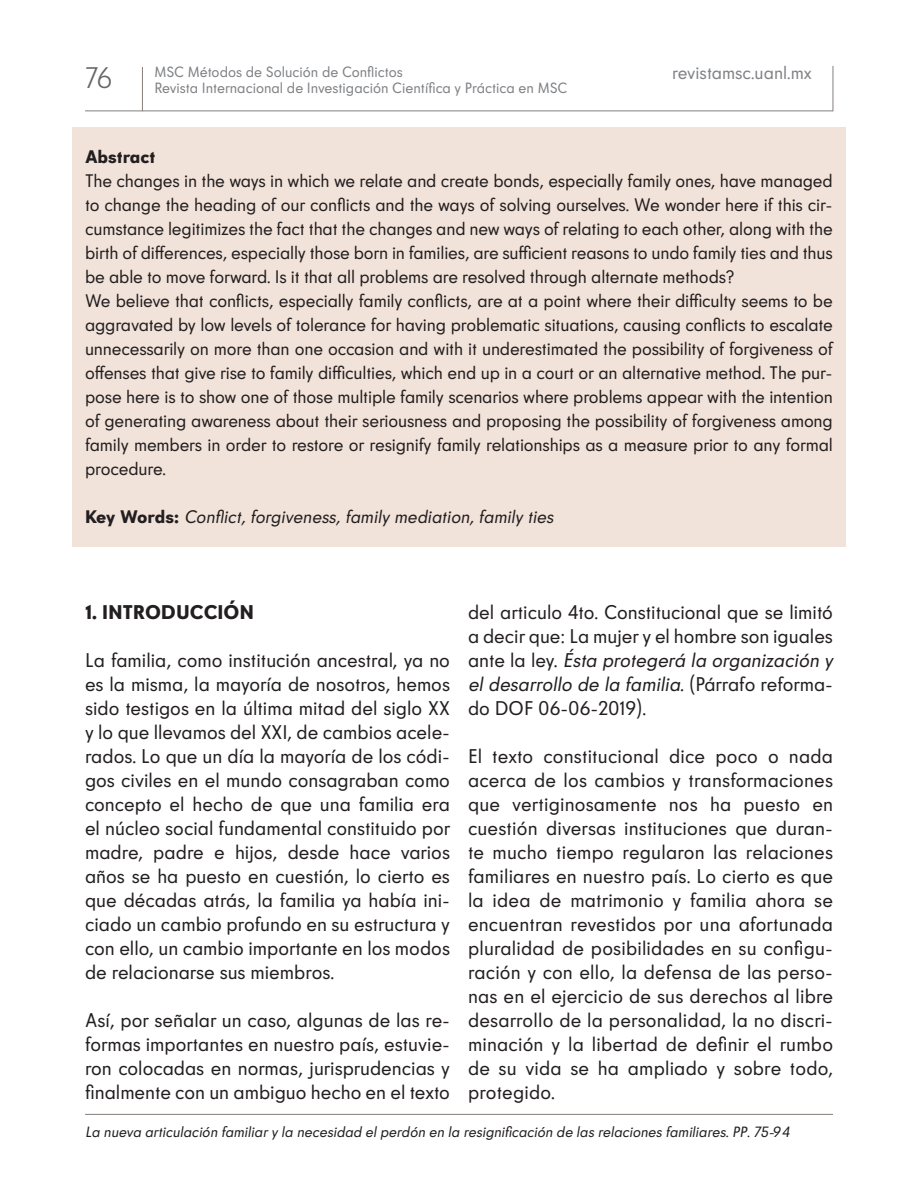
<style>
.page{position:relative;width:918px;height:1188px;background:#fff}
.page>*{position:absolute;margin:0;border:0;box-sizing:border-box;transform-origin:0 0}
.t1{font:300 27px "Tafel Sans Pro";color:#666}
.MSC_-_Texto_Artículo{font:18px/24px "Tafel Sans Pro";color:#231f20;text-align:justify}
.MSC_-_Título_seccion{font:700 18px "Tafel Sans Pro";color:#231f20}
.t2{font:16.5px/24px "Tafel Sans Pro";letter-spacing:-.01em;color:#231f20;text-align:justify}
.t3{font:italic 16.5px "Tafel Sans Pro";color:#231f20}
.t4{font:16.5px "Tafel Sans Pro";color:#808285}
.t5{font:700 16.5px "Tafel Sans Pro";color:#231f20}
.t6{font:italic 13.5px "Tafel Sans Pro";color:#231f20}
.t7{font:13.5px "Tafel Sans Pro";color:#808285}
.s1{font-weight:700;font-style:normal}
.s2{font-style:italic}
</style>
<div class="page">
<hr style="left:85px;top:1114px;width:748px;height:1px;background:#867f7c">
<hr style="left:85px;top:111px;width:748px;height:1px;background:#867f7c">
<hr style="left:833px;top:66px;width:1px;height:45px;background:#867f7c">
<hr style="left:142px;top:67px;width:1px;height:44px;background:#867f7c">
<div style="left:72px;top:127px;width:774px;height:420px;background:#f2e3da"></div>
<h1 class="t1" style="left:85px;top:60px;width:29px">76</h1>
<p class="t7" style="left:154px;top:63px;width:250px">MSC Métodos de Solución de Conflictos</p>
<p class="t4" style="left:672px;top:62px;width:141px">revistamsc.uanl.mx</p>
<p class="t7" style="left:154px;top:79px;width:415px">Revista Internacional de Investigación Científica y Práctica en MSC</p>
<p class="t5" style="left:85px;top:145px;width:72px">Abstract</p>
<p class="t2" style="left:85px;top:168px;width:749px">The changes in the ways in which we relate and create bonds, especially family ones, have managed to change the heading of our conflicts and the ways of solving ourselves. We wonder here if this cir&shy;cumstance legitimizes the fact that the changes and new ways of relating to each other, along with the birth of differences, especially those born in families, are sufficient reasons to undo family ties and thus be able to move forward. Is it that all problems are resolved through alternate methods?</p>
<p class="t2" style="left:85px;top:288px;width:749px">We believe that conflicts, especially family conflicts, are at a point where their difficulty seems to be aggravated by low levels of tolerance for having problematic situations, causing conflicts to escalate unnecessarily on more than one occasion and with it underestimated the possibility of forgiveness of offenses that give rise to family difficulties, which end up in a court or an alternative method. The pur&shy;pose here is to show one of those multiple family scenarios where problems appear with the intention of generating awareness about their seriousness and proposing the possibility of forgiveness among family members in order to restore or resignify family relationships as a measure prior to any formal procedure.</p>
<p class="t3" style="left:85px;top:505px;width:470px"><span class="s1">Key Words:</span> Conflict, forgiveness, family mediation, family ties</p>
<p class="MSC_-_Título_seccion" style="left:85px;top:599px;width:171px">1. INTRODUCCIÓN</p>
<p class="MSC_-_Texto_Artículo" style="left:85px;top:648px;width:366px">La familia, como institución ancestral, ya no es la misma, la mayoría de nosotros, hemos sido testigos en la última mitad del siglo XX y lo que llevamos del XXI, de cambios acele&shy;rados. Lo que un día la mayoría de los códi&shy;gos civiles en el mundo consagraban como concepto el hecho de que una familia era el núcleo social fundamental constituido por madre, padre e hijos, desde hace varios años se ha puesto en cuestión, lo cierto es que décadas atrás, la familia ya había ini&shy;ciado un cambio profundo en su estructura y con ello, un cambio importante en los modos de relacionarse sus miembros.</p>
<p class="MSC_-_Texto_Artículo" style="left:85px;top:1008px;width:366px">Así, por señalar un caso, algunas de las re&shy;formas importantes en nuestro país, estuvie&shy;ron colocadas en normas, jurisprudencias y finalmente con un ambiguo hecho en el texto</p>
<p class="MSC_-_Texto_Artículo" style="left:468px;top:600px;width:367px">del articulo 4to. Constitucional que se limitó a decir que: La mujer y el hombre son iguales ante la ley. <span class="s2">Ésta protegerá la organización y el desarrollo de la familia.</span> (Párrafo reforma&shy;do DOF 06-06-2019).</p>
<p class="MSC_-_Texto_Artículo" style="left:468px;top:744px;width:367px">El texto constitucional dice poco o nada acerca de los cambios y transformaciones que vertiginosamente nos ha puesto en cuestión diversas instituciones que duran&shy;te mucho tiempo regularon las relaciones familiares en nuestro país. Lo cierto es que la idea de matrimonio y familia ahora se encuentran revestidos por una afortunada pluralidad de posibilidades en su configu&shy;ración y con ello, la defensa de las perso&shy;nas en el ejercicio de sus derechos al libre desarrollo de la personalidad, la no discri&shy;minación y la libertad de definir el rumbo de su vida se ha ampliado y sobre todo, protegido.</p>
<p class="t6" style="left:85px;top:1123px;width:706px">La nueva articulación familiar y la necesidad el perdón en la resignificación de las relaciones familiares. PP. 75-94</p>
</div>
